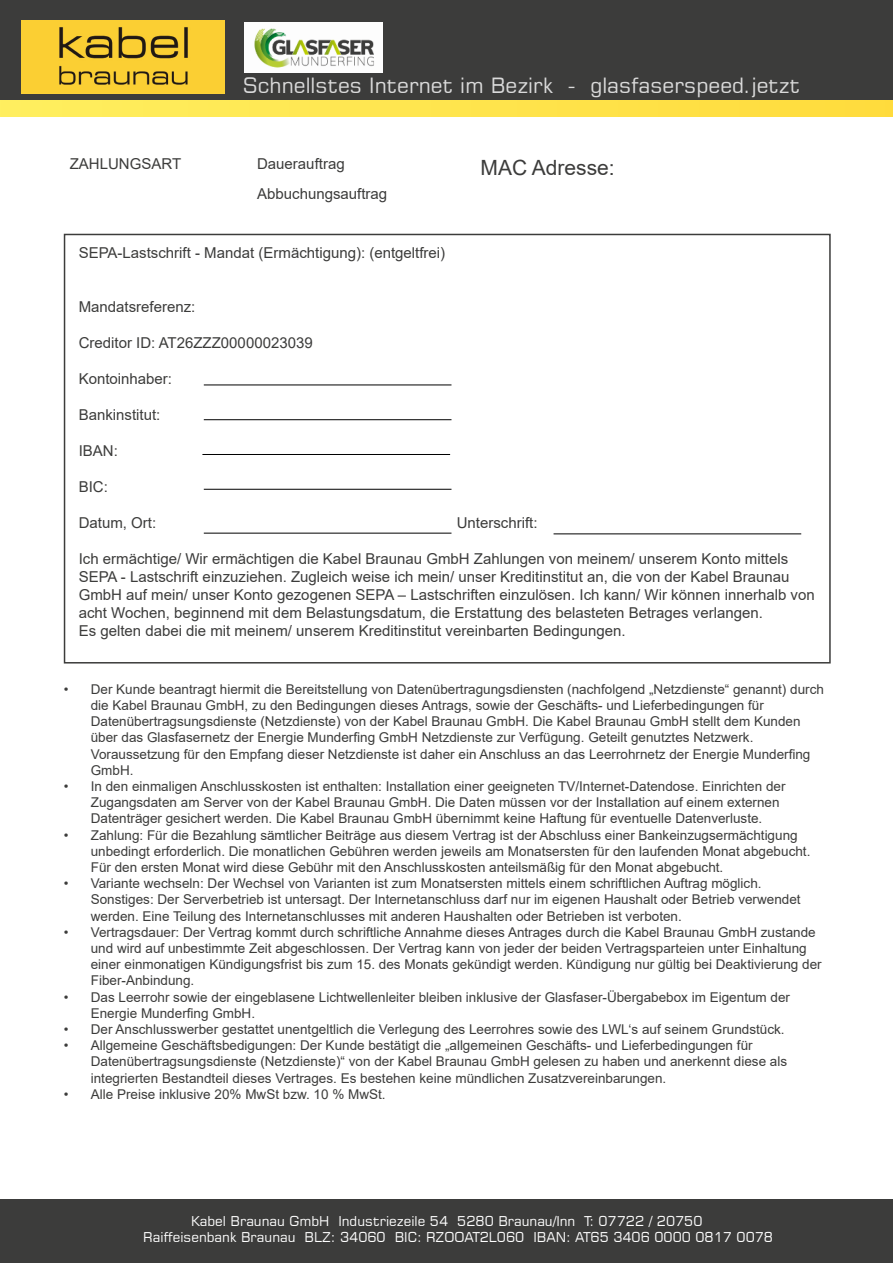
<style>
.page{position:relative;width:893px;height:1263px;background:#fff}
.page>*{position:absolute;margin:0;border:0;box-sizing:border-box;transform-origin:0 0}
.t1{font:21px "Square 721 BT";color:#dadada}
.t2{font:21px "Arial";color:#3c3c3b}
.t3{font:15px/18px "Arial";color:#3c3c3b}
.t4{font:13.5px/16.2px "Arial";color:#3c3c3b}
.t5{font:13.5px/16.2px "Square 721 BT";color:#fff}
</style>
<div class="page">
<div style="left:0;top:0;width:893px;height:113px;background:#3c3c3b"></div>
<div style="left:0;top:100px;width:893px;height:17px;background:linear-gradient(to right,#ffef5f,#ffdb3c)"></div>
<img style="left:21px;top:20px;width:204px;height:74px">
<div style="left:0;top:1199px;width:893px;height:64px;background:#3c3c3b"></div>
<img style="left:245px;top:22px;width:138px;height:51px">
<div style="left:64px;top:234px;width:767px;height:429px;border:2px solid #3c3c3b"></div>
<hr style="left:204px;top:489px;width:247px;height:1px;background:#000">
<hr style="left:202px;top:454px;width:248px;height:1px;background:#000">
<hr style="left:204px;top:419px;width:247px;height:1px;background:#000">
<hr style="left:204px;top:385px;width:247px;height:1px;background:#000">
<hr style="left:204px;top:533px;width:247px;height:1px;background:#000">
<hr style="left:554px;top:533px;width:247px;height:1px;background:#000">
<h1 class="t1" style="left:243px;top:72px;width:559px">Schnellstes Internet im Bezirk - glasfaserspeed.jetzt</h1>
<p class="t3" style="left:70px;top:155px;width:113px">ZAHLUNGSART</p>
<p class="t3" style="left:257px;top:149px;width:132px;line-height:29.7px">Dauerauftrag<br>Abbuchungsauftrag</p>
<h1 class="t2" style="left:480px;top:153px;width:136px">MAC Adresse:</h1>
<p class="t3" style="left:79px;top:244px;width:368px">SEPA-Lastschrift - Mandat (Ermächtigung): (entgeltfrei)</p>
<p class="t3" style="left:79px;top:298px;width:118px">Mandatsreferenz:</p>
<p class="t3" style="left:79px;top:334px;width:235px">Creditor ID: AT26ZZZ00000023039</p>
<p class="t3" style="left:79px;top:370px;width:95px">Kontoinhaber:</p>
<p class="t3" style="left:79px;top:406px;width:83px">Bankinstitut:</p>
<p class="t3" style="left:79px;top:442px;width:41px">IBAN:</p>
<p class="t3" style="left:79px;top:478px;width:31px">BIC:</p>
<p class="t3" style="left:79px;top:514px;width:79px">Datum, Ort:</p>
<p class="t3" style="left:457px;top:514px;width:82px">Unterschrift:</p>
<p class="t3" style="left:79px;top:550px;width:737px">Ich ermächtige/ Wir ermächtigen die Kabel Braunau GmbH Zahlungen von meinem/ unserem Konto mittels SEPA - Lastschrift einzuziehen. Zugleich weise ich mein/ unser Kreditinstitut an, die von der Kabel Braunau GmbH auf mein/ unser Konto gezogenen SEPA – Lastschriften einzulösen. Ich kann/ Wir können innerhalb von acht Wochen, beginnend mit dem Belastungsdatum, die Erstattung des belasteten Betrages verlangen.<br>Es gelten dabei die mit meinem/ unserem Kreditinstitut vereinbarten Bedingungen.</p>
<p class="t4" style="left:91px;top:681px;width:735px;text-indent:-27px">• Der Kunde beantragt hiermit die Bereitstellung von Datenübertragungsdiensten (nachfolgend „Netzdienste“ genannt) durch die Kabel Braunau GmbH, zu den Bedingungen dieses Antrags, sowie der Geschäfts- und Lieferbedingungen für Datenübertragsungsdienste (Netzdienste) von der Kabel Braunau GmbH. Die Kabel Braunau GmbH stellt dem Kunden über das Glasfasernetz der Energie Munderfing GmbH Netzdienste zur Verfügung. Geteilt genutztes Netzwerk.<br>Voraussetzung für den Empfang dieser Netzdienste ist daher ein Anschluss an das Leerrohrnetz der Energie Munderfing GmbH.</p>
<p class="t4" style="left:91px;top:778px;width:696px;text-indent:-27px">• In den einmaligen Anschlusskosten ist enthalten: Installation einer geeigneten TV/Internet-Datendose. Einrichten der<br>Zugangsdaten am Server von der Kabel Braunau GmbH. Die Daten müssen vor der Installation auf einem externen<br>Datenträger gesichert werden. Die Kabel Braunau GmbH übernimmt keine Haftung für eventuelle Datenverluste.</p>
<p class="t4" style="left:91px;top:827px;width:721px;text-indent:-27px">• Zahlung: Für die Bezahlung sämtlicher Beiträge aus diesem Vertrag ist der Abschluss einer Bankeinzugsermächtigung unbedingt erforderlich. Die monatlichen Gebühren werden jeweils am Monatsersten für den laufenden Monat abgebucht.<br>Für den ersten Monat wird diese Gebühr mit den Anschlusskosten anteilsmäßig für den Monat abgebucht.</p>
<p class="t4" style="left:91px;top:875px;width:711px;text-indent:-27px">• Variante wechseln: Der Wechsel von Varianten ist zum Monatsersten mittels einem schriftlichen Auftrag möglich.<br>Sonstiges: Der Serverbetrieb ist untersagt. Der Internetanschluss darf nur im eigenen Haushalt oder Betrieb verwendet werden. Eine Teilung des Internetanschlusses mit anderen Haushalten oder Betrieben ist verboten.</p>
<p class="t4" style="left:91px;top:924px;width:732px;text-indent:-27px">• Vertragsdauer: Der Vertrag kommt durch schriftliche Annahme dieses Antrages durch die Kabel Braunau GmbH zustande und wird auf unbestimmte Zeit abgeschlossen. Der Vertrag kann von jeder der beiden Vertragsparteien unter Einhaltung einer einmonatigen Kündigungsfrist bis zum 15. des Monats gekündigt werden. Kündigung nur gültig bei Deaktivierung der Fiber-Anbindung.</p>
<p class="t4" style="left:91px;top:989px;width:701px;text-indent:-27px">• Das Leerrohr sowie der eingeblasene Lichtwellenleiter bleiben inklusive der Glasfaser-Übergabebox im Eigentum der<br>Energie Munderfing GmbH.</p>
<p class="t4" style="left:64px;top:1021px;width:722px">• Der Anschlusswerber gestattet unentgeltlich die Verlegung des Leerrohres sowie des LWL‘s auf seinem Grundstück.</p>
<p class="t4" style="left:91px;top:1037px;width:698px;text-indent:-27px">• Allgemeine Geschäftsbedigungen: Der Kunde bestätigt die „allgemeinen Geschäfts- und Lieferbedingungen für<br>Datenübertragsungsdienste (Netzdienste)“ von der Kabel Braunau GmbH gelesen zu haben und anerkennt diese als integrierten Bestandteil dieses Vertrages. Es bestehen keine mündlichen Zusatzvereinbarungen.</p>
<p class="t4" style="left:64px;top:1086px;width:323px">• Alle Preise inklusive 20% MwSt bzw. 10 % MwSt.</p>
<p class="t5" style="left:143px;top:1213px;width:631px;text-indent:48px">Kabel Braunau GmbH Industriezeile 54 5280 Braunau/Inn T: 07722 / 20750<br>Raiffeisenbank Braunau BLZ: 34060 BIC: RZOOAT2L060 IBAN: AT65 3406 0000 0817 0078</p>
</div>
